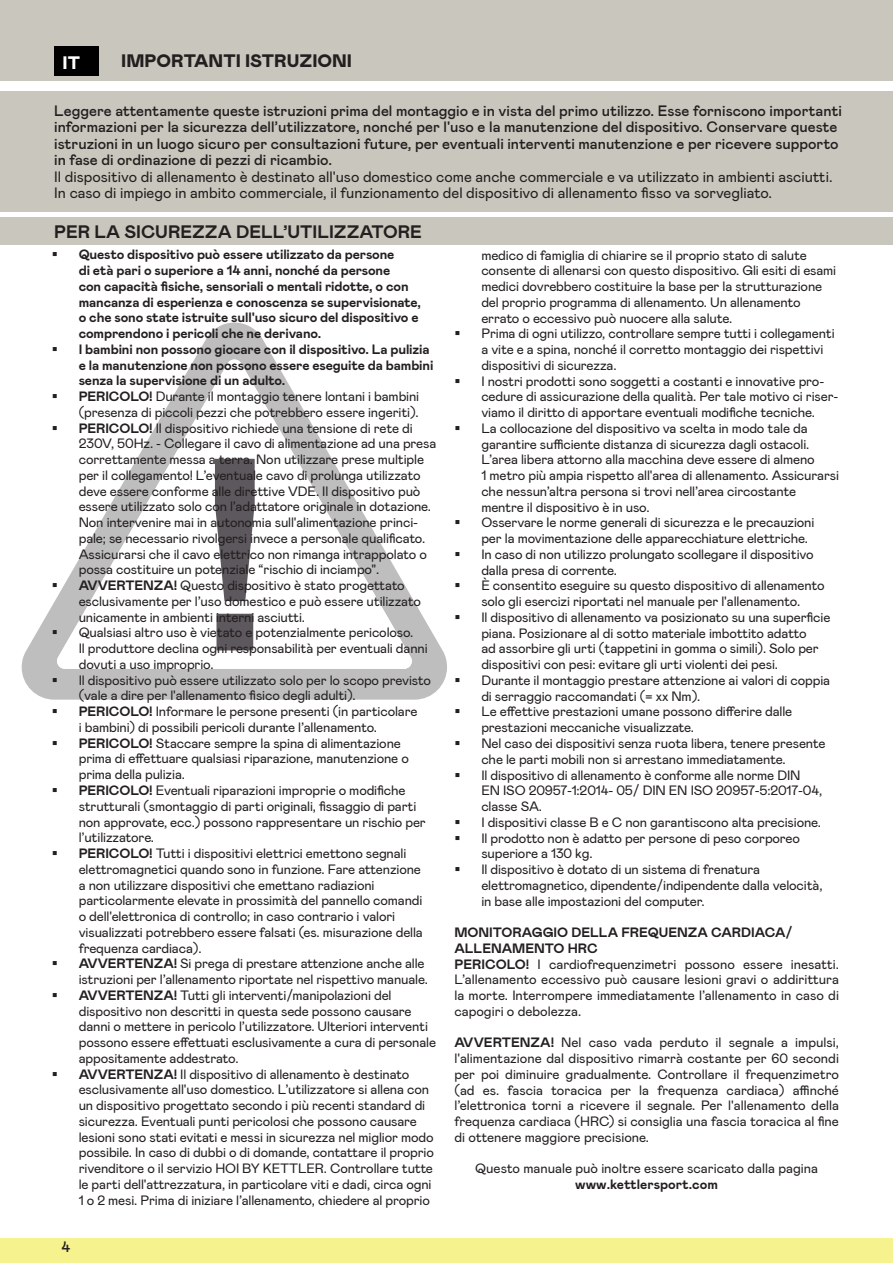
<style>
.page{position:relative;width:893px;height:1263px;background:#fff}
.page>*{position:absolute;margin:0;border:0;box-sizing:border-box;transform-origin:0 0}
.t1{font:700 18px "Mabry";color:#231f20}
.t2{font:900 18px "Mabry";color:#231f20}
.t3{font:900 18px "Mabry";color:#fff}
.t4{font:500 15px/16.5px "Mabry";color:#231f20}
.t5{font:15px/16.5px "Mabry";color:#231f20}
.t6{font:13.5px/15.8px "Mabry";letter-spacing:-.01em;color:#231f20}
.t7{font:700 13.5px "Mabry";color:#231f20}
.s1{font-weight:700}
</style>
<div class="page">
<div style="left:0;top:0;width:893px;height:81px;background:#c9c6bd"></div>
<div style="left:0;top:1238px;width:893px;height:25px;background:#f6f28d"></div>
<div style="left:54px;top:46px;width:45px;height:30px;background:#000"></div>
<div style="left:0;top:217px;width:893px;height:27px;background:#c9c6bd"></div>
<svg style="left:22px;top:323px;width:425px;height:377px"></svg>
<svg style="left:57px;top:359px;width:355px;height:310px"></svg>
<svg style="left:215px;top:459px;width:40px;height:191px"></svg>
<div style="left:0;top:91px;width:893px;height:121px;background:#c9c6bd"></div>
<svg style="left:53px;top:347px;width:4px;height:4px"></svg>
<svg style="left:53px;top:394px;width:4px;height:4px"></svg>
<svg style="left:53px;top:426px;width:4px;height:4px"></svg>
<svg style="left:53px;top:583px;width:4px;height:4px"></svg>
<svg style="left:53px;top:630px;width:4px;height:4px"></svg>
<svg style="left:53px;top:678px;width:4px;height:4px"></svg>
<h1 class="t3" style="left:63px;top:50px;width:19px">IT</h1>
<h1 class="t2" style="left:121px;top:48px;width:232px">IMPORTANTI ISTRUZIONI</h1>
<p class="t4" style="left:54px;top:102px;width:789px">Leggere attentamente queste istruzioni prima del montaggio e in vista del primo utilizzo. Esse forniscono importanti informazioni per la sicurezza dell’utilizzatore, nonché per l'uso e la manutenzione del dispositivo. Conservare queste istruzioni in un luogo sicuro per consultazioni future, per eventuali interventi manutenzione e per ricevere supporto in fase di ordinazione di pezzi di ricambio.</p>
<p class="t5" style="left:54px;top:167px;width:780px">Il dispositivo di allenamento è destinato all'uso domestico come anche commerciale e va utilizzato in ambienti asciutti.<br>In caso di impiego in ambito commerciale, il funzionamento del dispositivo di allenamento fisso va sorvegliato.</p>
<h1 class="t1" style="left:54px;top:219px;width:369px">PER LA SICUREZZA DELL’UTILIZZATORE</h1>
<p class="t6" style="left:79px;top:246px;width:359px"><span class="s1">Questo dispositivo può essere utilizzato da persone<br>di età pari o superiore a 14 anni, nonché da persone<br>con capacità fisiche, sensoriali o mentali ridotte, o con mancanza di esperienza e conoscenza se supervisionate,<br>o che sono state istruite sull'uso sicuro del dispositivo e comprendono i pericoli che ne derivano.<br>I bambini non possono giocare con il dispositivo. La pulizia e la manutenzione non possono essere eseguite da bambini senza la supervisione di un adulto.<br>PERICOLO!</span> Durante il montaggio tenere lontani i bambini (presenza di piccoli pezzi che potrebbero essere ingeriti).<br><span class="s1">PERICOLO!</span> Il dispositivo richiede una tensione di rete di 230V, 50Hz. - Collegare il cavo di alimentazione ad una presa correttamente messa a terra. Non utilizzare prese multiple per il collegamento! L’eventuale cavo di prolunga utilizzato deve essere conforme alle direttive VDE. Il dispositivo può essere utilizzato solo con l’adattatore originale in dotazione.<br>Non intervenire mai in autonomia sull'alimentazione princi&shy;pale; se necessario rivolgersi invece a personale qualificato.<br>Assicurarsi che il cavo elettrico non rimanga intrappolato o possa costituire un potenziale “rischio di inciampo".<br><span class="s1">AVVERTENZA!</span> Questo dispositivo è stato progettato esclusivamente per l’uso domestico e può essere utilizzato unicamente in ambienti interni asciutti.<br>Qualsiasi altro uso è vietato e potenzialmente pericoloso.<br>Il produttore declina ogni responsabilità per eventuali danni dovuti a uso improprio.<br>Il dispositivo può essere utilizzato solo per lo scopo previsto (vale a dire per l'allenamento fisico degli adulti).<br><span class="s1">PERICOLO!</span> Informare le persone presenti (in particolare<br>i bambini) di possibili pericoli durante l’allenamento.<br><span class="s1">PERICOLO!</span> Staccare sempre la spina di alimentazione prima di effettuare qualsiasi riparazione, manutenzione o prima della pulizia.<br><span class="s1">PERICOLO!</span> Eventuali riparazioni improprie o modifiche strutturali (smontaggio di parti originali, fissaggio di parti non approvate, ecc.) possono rappresentare un rischio per l’utilizzatore.<br><span class="s1">PERICOLO!</span> Tutti i dispositivi elettrici emettono segnali elettromagnetici quando sono in funzione. Fare attenzione<br>a non utilizzare dispositivi che emettano radiazioni particolarmente elevate in prossimità del pannello comandi<br>o dell'elettronica di controllo; in caso contrario i valori visualizzati potrebbero essere falsati (es. misurazione della frequenza cardiaca).<br><span class="s1">AVVERTENZA!</span> Si prega di prestare attenzione anche alle istruzioni per l’allenamento riportate nel rispettivo manuale.<br><span class="s1">AVVERTENZA!</span> Tutti gli interventi/manipolazioni del dispositivo non descritti in questa sede possono causare danni o mettere in pericolo l’utilizzatore. Ulteriori interventi possono essere effettuati esclusivamente a cura di personale appositamente addestrato.<br><span class="s1">AVVERTENZA!</span> Il dispositivo di allenamento è destinato esclusivamente all'uso domestico. L’utilizzatore si allena con un dispositivo progettato secondo i più recenti standard di sicurezza. Eventuali punti pericolosi che possono causare lesioni sono stati evitati e messi in sicurezza nel miglior modo possibile. In caso di dubbi o di domande, contattare il proprio rivenditore o il servizio HOI BY KETTLER. Controllare tutte le parti dell'attrezzatura, in particolare viti e dadi, circa ogni 1 o 2 mesi. Prima di iniziare l’allenamento, chiedere al proprio</p>
<p class="t6" style="left:481px;top:246px;width:359px">medico di famiglia di chiarire se il proprio stato di salute consente di allenarsi con questo dispositivo. Gli esiti di esami medici dovrebbero costituire la base per la strutturazione del proprio programma di allenamento. Un allenamento errato o eccessivo può nuocere alla salute.<br>Prima di ogni utilizzo, controllare sempre tutti i collegamenti a vite e a spina, nonché il corretto montaggio dei rispettivi dispositivi di sicurezza.<br>I nostri prodotti sono soggetti a costanti e innovative pro&shy;cedure di assicurazione della qualità. Per tale motivo ci riser&shy;viamo il diritto di apportare eventuali modifiche tecniche.<br>La collocazione del dispositivo va scelta in modo tale da garantire sufficiente distanza di sicurezza dagli ostacoli.<br>L’area libera attorno alla macchina deve essere di almeno<br>1 metro più ampia rispetto all'area di allenamento. Assicurarsi che nessun’altra persona si trovi nell’area circostante mentre il dispositivo è in uso.<br>Osservare le norme generali di sicurezza e le precauzioni<br>per la movimentazione delle apparecchiature elettriche.<br>In caso di non utilizzo prolungato scollegare il dispositivo dalla presa di corrente.<br>È consentito eseguire su questo dispositivo di allenamento solo gli esercizi riportati nel manuale per l'allenamento.<br>Il dispositivo di allenamento va posizionato su una superficie piana. Posizionare al di sotto materiale imbottito adatto<br>ad assorbire gli urti (tappetini in gomma o simili). Solo per dispositivi con pesi: evitare gli urti violenti dei pesi.<br>Durante il montaggio prestare attenzione ai valori di coppia di serraggio raccomandati (= xx Nm).<br>Le effettive prestazioni umane possono differire dalle prestazioni meccaniche visualizzate.<br>Nel caso dei dispositivi senza ruota libera, tenere presente che le parti mobili non si arrestano immediatamente.<br>Il dispositivo di allenamento è conforme alle norme DIN<br>EN ISO 20957-1:2014- 05/ DIN EN ISO 20957-5:2017-04, classe SA.<br>I dispositivi classe B e C non garantiscono alta precisione.<br>Il prodotto non è adatto per persone di peso corporeo superiore a 130 kg.<br>Il dispositivo è dotato di un sistema di frenatura elettromagnetico, dipendente/indipendente dalla velocità,<br>in base alle impostazioni del computer.</p>
<p class="t6" style="left:454px;top:924px;width:386px"><span class="s1">MONITORAGGIO DELLA FREQUENZA CARDIACA/ ALLENAMENTO HRC<br>PERICOLO!</span> I cardiofrequenzimetri possono essere inesatti.<br>L’allenamento eccessivo può causare lesioni gravi o addirittura la morte. Interrompere immediatamente l’allenamento in caso di capogiri o debolezza.</p>
<p class="t6" style="left:454px;top:1034px;width:386px;text-align:justify"><span class="s1">AVVERTENZA!</span> Nel caso vada perduto il segnale a impulsi, l'alimentazione dal dispositivo rimarrà costante per 60 secondi per poi diminuire gradualmente. Controllare il frequenzimetro (ad es. fascia toracica per la frequenza cardiaca) affinché l’elettronica torni a ricevere il segnale. Per l'allenamento della frequenza cardiaca (HRC) si consiglia una fascia toracica al fine di ottenere maggiore precisione.</p>
<p class="t6" style="left:475px;top:1160px;width:344px">Questo manuale può inoltre essere scaricato dalla pagina</p>
<p class="t7" style="left:575px;top:1175px;width:144px">www.kettlersport.com</p>
<p class="t4" style="left:62px;top:1238px;width:10px">4</p>
</div>
